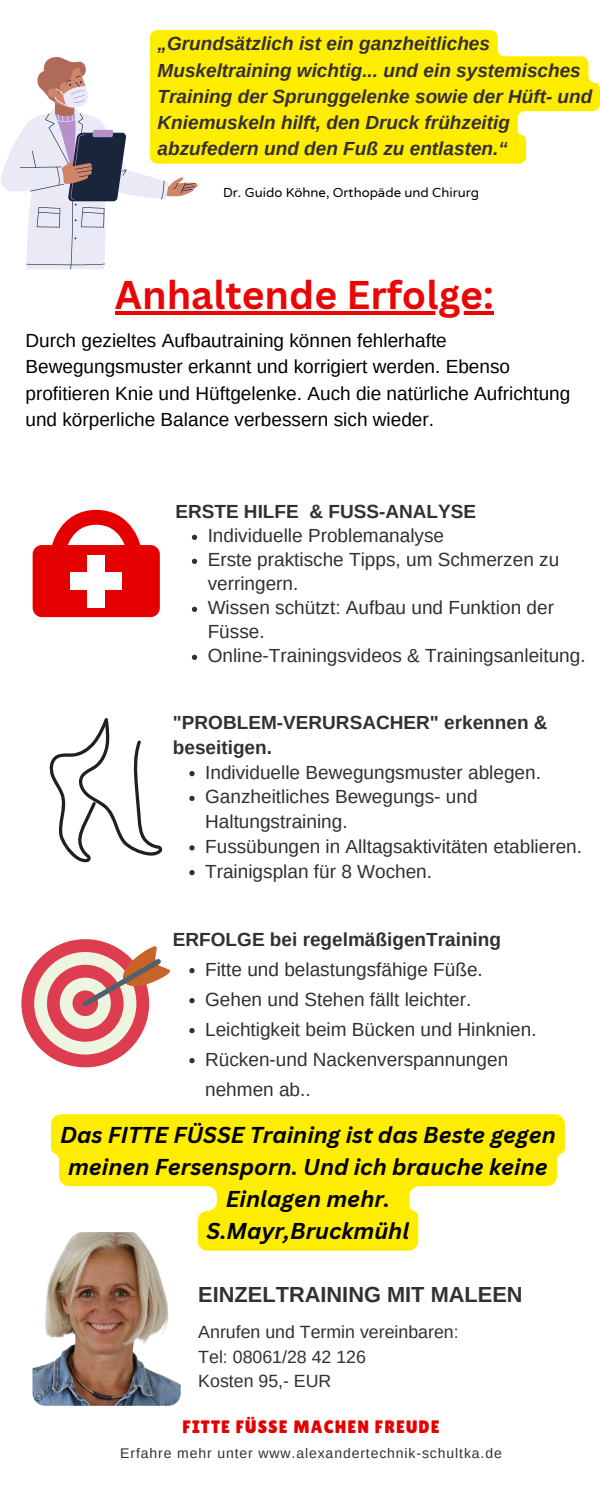
<style>
.page{position:relative;width:600px;height:1500px;background:#fff}
.page>*{position:absolute;margin:0;border:0;box-sizing:border-box;transform-origin:0 0}
.t1{font:700 39px "Canva Sans";color:#eb0606}
.t2{font:italic 700 22.4px/32.2px "Canva Sans";color:#000;text-align:center}
.t3{font:700 21.8px "Arimo";color:#342e37}
.t4{font:19px/24px "Arimo";color:#342e37}
.t5{font:19px/26.2px "Arimo";color:#000}
.t6{font:italic 700 19px/26.2px "Arimo";color:#342e37}
.t7{font:700 19px/24.8px "Arimo";color:#342e37}
.t8{font:18px "Lilita One";letter-spacing:.06em;color:#e50000}
.t9{font:17.7px "Arimo";color:#342e37}
.t10{font:14px "Arimo";letter-spacing:.065em;color:#342e37}
.t11{font:13.2px "Varela Round";color:#000}
</style>
<div class="page">
<img style="left:32px;top:1232px;width:149px;height:174px;border-radius:13px">
<svg style="left:1px;top:57px;width:197px;height:212px"></svg>
<svg style="left:150px;top:30px;width:450px;height:134px;background:#ffee1a"></svg>
<svg style="left:33px;top:510px;width:127px;height:107px"></svg>
<svg style="left:50px;top:718px;width:112px;height:144px"></svg>
<svg style="left:21px;top:939px;width:149px;height:128px"></svg>
<svg style="left:189px;top:771px;width:6px;height:5px"></svg>
<svg style="left:189px;top:796px;width:6px;height:5px"></svg>
<svg style="left:189px;top:845px;width:6px;height:6px"></svg>
<svg style="left:189px;top:870px;width:6px;height:5px"></svg>
<svg style="left:189px;top:968px;width:6px;height:5px"></svg>
<svg style="left:189px;top:998px;width:6px;height:5px"></svg>
<svg style="left:189px;top:1028px;width:6px;height:5px"></svg>
<svg style="left:189px;top:1058px;width:6px;height:5px"></svg>
<svg style="left:192px;top:535px;width:5px;height:5px"></svg>
<svg style="left:192px;top:559px;width:5px;height:5px"></svg>
<svg style="left:192px;top:607px;width:5px;height:5px"></svg>
<svg style="left:192px;top:655px;width:5px;height:5px"></svg>
<svg style="left:51px;top:1114px;width:514px;height:137px;fill:#ffed00"></svg>
<hr style="left:115px;top:311px;width:379px;height:4px;background:#eb0606">
<p class="t6" style="left:158px;top:31px;width:436px">„Grundsätzlich ist ein ganzheitliches Muskeltraining wichtig... und ein systemisches Training der Sprunggelenke sowie der Hüft- und Kniemuskeln hilft, den Druck frühzeitig abzufedern und den Fuß zu entlasten.“</p>
<p class="t11" style="left:223px;top:185px;width:258px">Dr. Guido Köhne, Orthopäde und Chirurg</p>
<p class="t1" style="left:115px;top:267px;width:380px">Anhaltende Erfolge:</p>
<p class="t5" style="left:25px;top:327px;width:546px">Durch gezieltes Aufbautraining können fehlerhafte Bewegungsmuster erkannt und korrigiert werden. Ebenso profitieren Knie und Hüftgelenke. Auch die natürliche Aufrichtung und körperliche Balance verbessern sich wieder.</p>
<p class="t7" style="left:175px;top:499px;width:302px">ERSTE HILFE &amp; FUSS-ANALYSE</p>
<p class="t4" style="left:208px;top:524px;width:238px">Individuelle Problemanalyse</p>
<h3 class="t4" style="left:208px;top:548px;width:353px">Erste praktische Tipps, um Schmerzen zu verringern.</h3>
<p class="t4" style="left:208px;top:596px;width:348px">Wissen schützt: Aufbau und Funktion der<br>Füsse.</p>
<h2 class="t4" style="left:208px;top:644px;width:380px">Online-Trainingsvideos &amp; Trainingsanleitung.</h2>
<p class="t7" style="left:173px;top:710px;width:376px">"PROBLEM-VERURSACHER" erkennen &amp; beseitigen.</p>
<h6 class="t4" style="left:205px;top:760px;width:337px">Individuelle Bewegungsmuster ablegen.</h6>
<p class="t4" style="left:205px;top:784px;width:274px;line-height:24.8px">Ganzheitliches Bewegungs- und<br>Haltungstraining.</p>
<p class="t4" style="left:205px;top:834px;width:378px">Fussübungen in Alltagsaktivitäten etablieren.</p>
<p class="t4" style="left:205px;top:859px;width:228px">Trainigsplan für 8 Wochen.</p>
<p class="t7" style="left:173px;top:927px;width:330px">ERFOLGE bei regelmäßigenTraining</p>
<h6 class="t4" style="left:205px;top:957px;width:279px">Fitte und belastungsfähige Füße.</h6>
<p class="t4" style="left:205px;top:987px;width:268px">Gehen und Stehen fällt leichter.</p>
<p class="t4" style="left:205px;top:1017px;width:333px">Leichtigkeit beim Bücken und Hinknien.</p>
<p class="t4" style="left:205px;top:1044px;width:305px;line-height:30px">Rücken-und Nackenverspannungen nehmen ab..</p>
<p class="t2" style="left:60px;top:1118px;width:497px">Das FITTE FÜSSE Training ist das Beste gegen meinen Fersensporn. Und ich brauche keine<br>Einlagen mehr.<br>S.Mayr,Bruckmühl</p>
<h1 class="t3" style="left:198px;top:1282px;width:326px">EINZELTRAINING MIT MALEEN</h1>
<p class="t9" style="left:198px;top:1322px;width:262px">Anrufen und Termin vereinbaren:</p>
<p class="t9" style="left:198px;top:1347px;width:169px">Tel: 08061/28 42 126</p>
<h4 class="t9" style="left:198px;top:1371px;width:135px">Kosten 95,- EUR</h4>
<p class="t8" style="left:183px;top:1416px;width:259px">FITTE FÜSSE MACHEN FREUDE</p>
<p class="t10" style="left:120px;top:1446px;width:383px">Erfahre mehr unter www.alexandertechnik-schultka.de</p>
</div>
